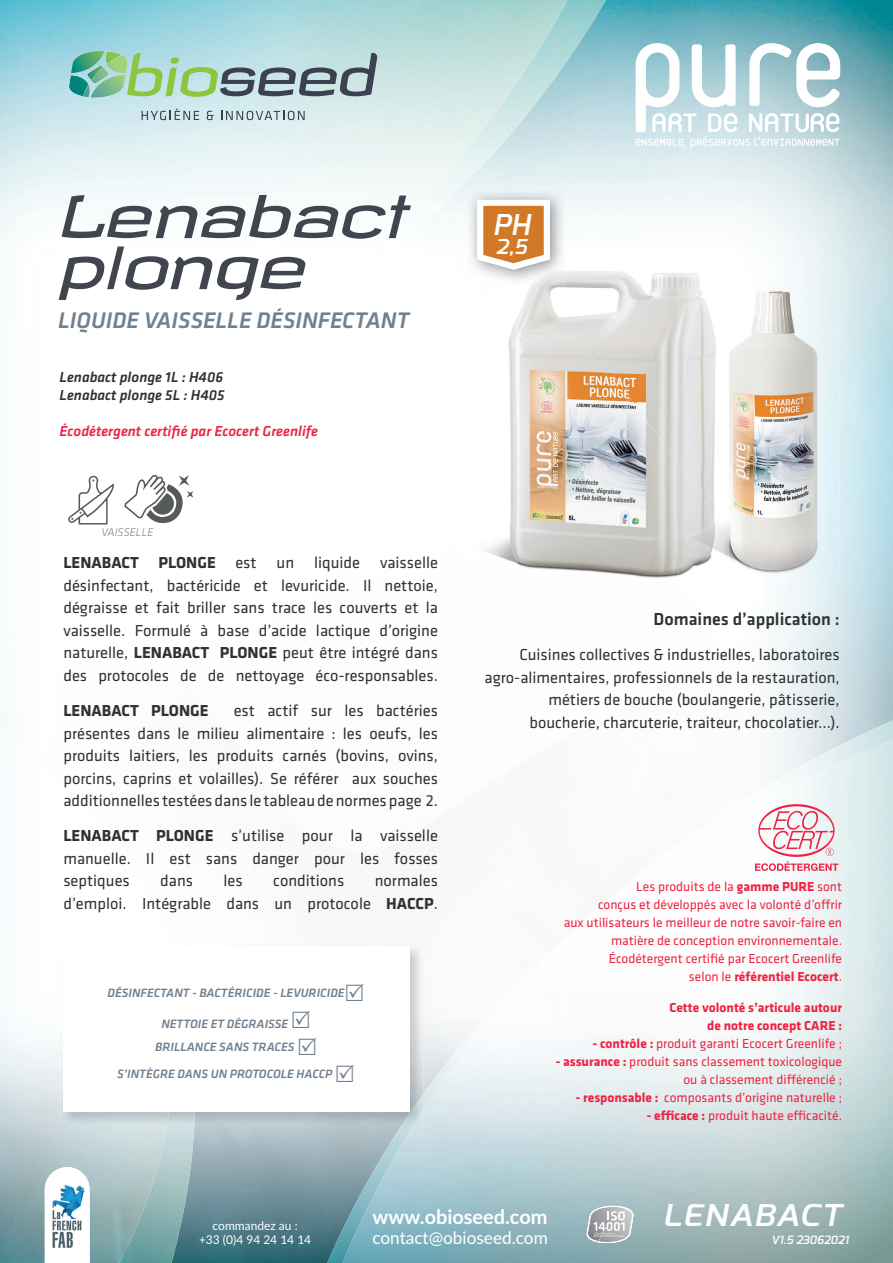
<style>
.page{position:relative;width:893px;height:1263px;background:#fff}
.page>*{position:absolute;margin:0;border:0;box-sizing:border-box;transform-origin:0 0}
.t1{font:italic 58.05px/51px "Revalia";color:#41464e}
.t2{font:italic 600 30px "Exo";letter-spacing:.04em;color:#fff;scale:1.17 1}
.t3{font:italic 600 28.65px "Exo";color:#fff;scale:1.05 1}
.t4{font:italic 500 23.4px "Klavika";color:#71818f}
.t5{font:italic 600 20.4px "Exo";color:#fff;scale:1.05 1}
.t6{font:700 19.95px "Lato";color:#fff}
.t7{font:500 18px "Klavika";color:#2e3332}
.t8{font:17.25px "Lato";color:#fff}
.t9{font:16.5px/22.5px "Klavika";color:#2e3332;text-align:justify}
.t10{font:700 16.5px "Klavika";color:#2e3332}
.t11{font:italic 500 15px/18px "Klavika";color:#2e3332}
.t12{font:italic 500 15px "Klavika";color:#ed2443}
.t13{font:13.5px/18px "Klavika";color:#ed2443;text-align:right}
.t14{font:700 13.5px/18px "Klavika";color:#ed2443;text-align:right}
.t15{font:italic 500 12.6px/23.2px "Klavika";color:#71818f;text-align:center}
.t16{font:12px/14.4px "Lato";color:#fff;text-align:center}
.t17{font:italic 300 11.55px "Klavika";color:#71818f}
.t18{font:italic 600 11.4px "Exo";color:#fff}
.s1{font-weight:700}
</style>
<div class="page">
<img style="left:617px;top:0;width:276px;height:299px">
<img style="left:194px;top:1126px;width:130px;height:137px">
<img style="left:167px;top:1126px;width:27px;height:137px">
<img style="left:0;top:725px;width:4px;height:13px">
<img style="left:0;top:1018px;width:67px;height:245px">
<img style="left:67px;top:1126px;width:100px;height:137px">
<img style="left:324px;top:1018px;width:118px;height:245px">
<img style="left:748px;top:716px;width:145px;height:73px">
<img style="left:749px;top:736px;width:144px;height:527px">
<img style="left:442px;top:1026px;width:51px;height:237px">
<img style="left:390px;top:1080px;width:52px;height:183px">
<img style="left:340px;top:1162px;width:51px;height:101px">
<img style="left:427px;top:0;width:190px;height:217px">
<img style="left:0;top:0;width:273px;height:240px">
<img style="left:273px;top:0;width:255px;height:186px">
<img style="left:527px;top:0;width:42px;height:69px">
<div style="left:273px;top:185px;width:154px;height:17px;background:#f5fafa"></div>
<svg style="left:426px;top:185px;width:12px;height:13px"></svg>
<img style="left:466px;top:189px;width:100px;height:70px">
<svg style="left:477px;top:200px;width:73px;height:59px"></svg>
<img style="left:198px;top:945px;width:226px;height:181px">
<img style="left:174px;top:1112px;width:24px;height:14px">
<img style="left:61px;top:1018px;width:113px;height:108px">
<img style="left:401px;top:1093px;width:23px;height:33px">
<img style="left:413px;top:1109px;width:11px;height:17px">
<div style="left:63px;top:946px;width:347px;height:166px;background:#fff"></div>
<svg style="left:142px;top:108px;width:57px;height:12px"></svg>
<svg style="left:207px;top:111px;width:7px;height:9px"></svg>
<svg style="left:221px;top:111px;width:84px;height:9px"></svg>
<svg style="left:69px;top:51px;width:309px;height:46px;background:#99beb0"></svg>
<img style="left:68px;top:475px;width:46px;height:50px">
<svg style="left:45px;top:1167px;width:45px;height:96px"></svg>
<img style="left:52px;top:1183px;width:33px;height:66px">
<svg style="left:586px;top:1206px;width:47px;height:37px"></svg>
<svg style="left:636px;top:43px;width:204px;height:106px"></svg>
<svg style="left:755px;top:804px;width:83px;height:67px"></svg>
<img style="left:124px;top:474px;width:70px;height:49px">
<img style="left:472px;top:259px;width:164px;height:79px">
<img style="left:636px;top:259px;width:92px;height:50px">
<img style="left:636px;top:309px;width:42px;height:100px">
<img style="left:472px;top:330px;width:116px;height:8px">
<img style="left:637px;top:342px;width:16px;height:67px">
<img style="left:484px;top:338px;width:153px;height:238px">
<img style="left:636px;top:409px;width:42px;height:169px">
<img style="left:477px;top:259px;width:73px;height:11px">
<img style="left:728px;top:276px;width:112px;height:311px">
<img style="left:728px;top:518px;width:37px;height:66px">
<img style="left:728px;top:534px;width:34px;height:53px">
<img style="left:678px;top:276px;width:50px;height:183px">
<img style="left:678px;top:459px;width:37px;height:6px">
<img style="left:678px;top:465px;width:50px;height:111px">
<h1 class="t1" style="left:57px;top:193px;width:349px">Lenabact plonge</h1>
<h3 class="t4" style="left:58px;top:311px;width:353px">LIQUIDE VAISSELLE DÉSINFECTANT</h3>
<p class="t11" style="left:60px;top:370px;width:167px">Lenabact plonge 1L : H406<br>Lenabact plonge 5L : H405</p>
<p class="t12" style="left:60px;top:425px;width:260px">Écodétergent certifié par Ecocert Greenlife</p>
<p class="t17" style="left:101px;top:525px;width:53px">VAISSELLE</p>
<p class="t9" style="left:63px;top:553px;width:376px"><span class="s1">LENABACT PLONGE</span> est un liquide vaisselle désinfectant, bactéricide et levuricide. Il nettoie, dégraisse et fait briller sans trace les couverts et la vaisselle. Formulé à base d’acide lactique d’origine naturelle, <span class="s1">LENABACT PLONGE</span> peut être intégré dans des protocoles de de nettoyage éco-responsables.</p>
<p class="t10" style="left:63px;top:704px;width:147px">LENABACT PLONGE</p>
<p class="t9" style="left:63px;top:701px;width:376px;text-indent:170px">est actif sur les bactéries présentes dans le milieu alimentaire : les oeufs, les produits laitiers, les produits carnés (bovins, ovins, porcins, caprins et volailles). Se référer aux souches additionnelles testées dans le tableau de normes page 2.</p>
<p class="t9" style="left:63px;top:826px;width:376px"><span class="s1">LENABACT PLONGE</span> s’utilise pour la vaisselle manuelle. Il est sans danger pour les fosses septiques</p>
<p class="t9" style="left:63px;top:871px;width:376px;text-align:right">normales<br>d’emploi. Intégrable dans un protocole <span class="s1">HACCP</span>.</p>
<p class="t9" style="left:160px;top:871px;width:34px">dans</p>
<p class="t9" style="left:224px;top:871px;width:21px">les</p>
<p class="t9" style="left:273px;top:871px;width:73px">conditions</p>
<p class="t15" style="left:108px;top:983px;width:238px">DÉSINFECTANT - BACTÉRICIDE - LEVURICIDE</p>
<p class="t15" style="left:155px;top:1013px;width:141px">NETTOIE ET DÉGRAISSE<br>BRILLANCE SANS TRACES</p>
<p class="t15" style="left:117px;top:1064px;width:217px">S’INTÈGRE DANS UN PROTOCOLE HACCP</p>
<h3 class="t3" style="left:493px;top:208px;width:37px">PH</h3>
<p class="t5" style="left:496px;top:235px;width:31px">2,5</p>
<p class="t7" style="left:654px;top:608px;width:188px">Domaines d’application :</p>
<p class="t9" style="left:485px;top:645px;width:357px;text-align:right">Cuisines collectives &amp; industrielles, laboratoires agro-alimentaires, professionnels de la restauration, métiers de bouche (boulangerie, pâtisserie, boucherie, charcuterie, traiteur, chocolatier...).</p>
<p class="t13" style="left:564px;top:879px;width:280px">Les produits de la <span class="s1">gamme PURE</span> sont<br>conçus et développés avec la volonté d’offrir<br>aux utilisateurs le meilleur de notre savoir-faire en matière de conception environnementale.<br>Écodétergent certifié par Ecocert Greenlife<br>selon le <span class="s1">référentiel Ecocert</span>.</p>
<p class="t14" style="left:669px;top:1000px;width:174px">Cette volonté s’articule autour de notre concept CARE :</p>
<p class="t13" style="left:593px;top:1036px;width:251px"><span class="s1">- contrôle :</span> produit garanti Ecocert Greenlife ;</p>
<p class="t13" style="left:556px;top:1054px;width:288px"><span class="s1">- assurance :</span> produit sans classement toxicologique ou à classement différencié ;</p>
<p class="t13" style="left:576px;top:1090px;width:268px"><span class="s1">- responsable :</span> composants d’origine naturelle ;</p>
<p class="t13" style="left:647px;top:1108px;width:197px"><span class="s1">- efficace :</span> produit haute efficacité.</p>
<p class="t16" style="left:199px;top:1218px;width:114px">commandez au :<br>+33 (0)4 94 24 14 14</p>
<h2 class="t2" style="left:663px;top:1198px;width:154px">LENABACT</h2>
<p class="t6" style="left:372px;top:1205px;width:177px">www.obioseed.com</p>
<p class="t8" style="left:372px;top:1228px;width:177px">contact@obioseed.com</p>
<p class="t18" style="left:771px;top:1233px;width:79px">V1.5 23062021</p>
</div>
